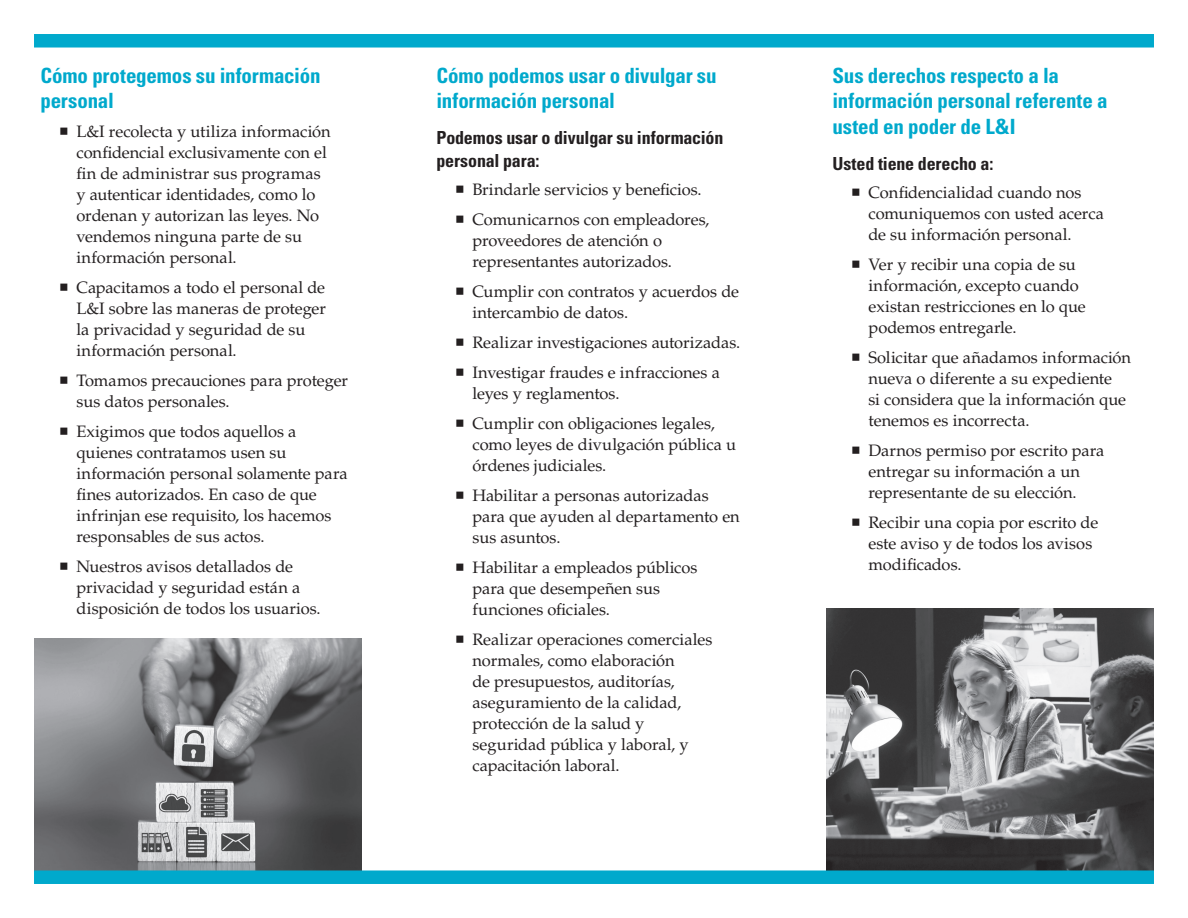
<style>
.page{position:relative;width:1188px;height:918px;background:#fff}
.page>*{position:absolute;margin:0;border:0;box-sizing:border-box;transform-origin:0 0}
.Subhead_Level_1{font:700 condensed 21px/25.5px "Univers LT Std";letter-spacing:-.01em;color:#00a9cc}
.Subhead_Level_2{font:700 condensed 18px/22.5px "Univers LT Std";letter-spacing:-.01em;color:#231f20}
.t1{font:16.5px/21px "Palatino LT Std";letter-spacing:-.005em;color:#231f20}
</style>
<div class="page">
<div style="left:34px;top:34px;width:1120px;height:14px;background:#00a9cc"></div>
<img style="left:34px;top:639px;width:328px;height:231px">
<img style="left:826px;top:609px;width:328px;height:261px">
<div style="left:34px;top:870px;width:1120px;height:14px;background:#00a9cc"></div>
<h3 class="Subhead_Level_1" style="left:40px;top:62px;width:282px">Cómo protegemos su información personal</h3>
<p class="t1" style="left:76px;top:121px;width:256px">L&amp;I recolecta y utiliza información confidencial exclusivamente con el fin de administrar sus programas y autenticar identidades, como lo ordenan y autorizan las leyes. No vendemos ninguna parte de su información personal.</p>
<p class="t1" style="left:76px;top:277px;width:251px">Capacitamos a todo el personal de<br>L&amp;I sobre las maneras de proteger la privacidad y seguridad de su información personal.</p>
<p class="t1" style="left:76px;top:370px;width:273px">Tomamos precauciones para proteger sus datos personales.</p>
<p class="t1" style="left:76px;top:421px;width:273px">Exigimos que todos aquellos a quienes contratamos usen su información personal solamente para fines autorizados. En caso de que infrinjan ese requisito, los hacemos responsables de sus actos.</p>
<p class="t1" style="left:76px;top:556px;width:246px">Nuestros avisos detallados de privacidad y seguridad están a disposición de todos los usuarios.</p>
<h3 class="Subhead_Level_1" style="left:436px;top:62px;width:282px">Cómo podemos usar o divulgar su información personal</h3>
<h4 class="Subhead_Level_2" style="left:436px;top:126px;width:288px">Podemos usar o divulgar su información personal para:</h4>
<p class="t1" style="left:472px;top:179px;width:231px">Brindarle servicios y beneficios.</p>
<p class="t1" style="left:472px;top:209px;width:238px">Comunicarnos con empleadores, proveedores de atención o representantes autorizados.</p>
<p class="t1" style="left:472px;top:281px;width:268px">Cumplir con contratos y acuerdos de intercambio de datos.</p>
<p class="t1" style="left:472px;top:332px;width:269px">Realizar investigaciones autorizadas.</p>
<p class="t1" style="left:472px;top:362px;width:249px">Investigar fraudes e infracciones a leyes y reglamentos.</p>
<p class="t1" style="left:472px;top:413px;width:265px">Cumplir con obligaciones legales, como leyes de divulgación pública u órdenes judiciales.</p>
<p class="t1" style="left:472px;top:485px;width:269px">Habilitar a personas autorizadas para que ayuden al departamento en sus asuntos.</p>
<p class="t1" style="left:472px;top:557px;width:227px">Habilitar a empleados públicos para que desempeñen sus funciones oficiales.</p>
<p class="t1" style="left:472px;top:629px;width:241px">Realizar operaciones comerciales normales, como elaboración<br>de presupuestos, auditorías, aseguramiento de la calidad, protección de la salud y seguridad pública y laboral, y capacitación laboral.</p>
<h3 class="Subhead_Level_1" style="left:832px;top:62px;width:277px">Sus derechos respecto a la información personal referente a usted en poder de L&amp;I</h3>
<h4 class="Subhead_Level_2" style="left:832px;top:152px;width:162px">Usted tiene derecho a:</h4>
<p class="t1" style="left:868px;top:182px;width:237px">Confidencialidad cuando nos comuniquemos con usted acerca de su información personal.</p>
<p class="t1" style="left:868px;top:254px;width:219px">Ver y recibir una copia de su información, excepto cuando existan restricciones en lo que podemos entregarle.</p>
<p class="t1" style="left:868px;top:347px;width:264px">Solicitar que añadamos información nueva o diferente a su expediente<br>si considera que la información que tenemos es incorrecta.</p>
<p class="t1" style="left:868px;top:440px;width:237px">Darnos permiso por escrito para entregar su información a un representante de su elección.</p>
<p class="t1" style="left:868px;top:512px;width:231px">Recibir una copia por escrito de este aviso y de todos los avisos modificados.</p>
</div>
